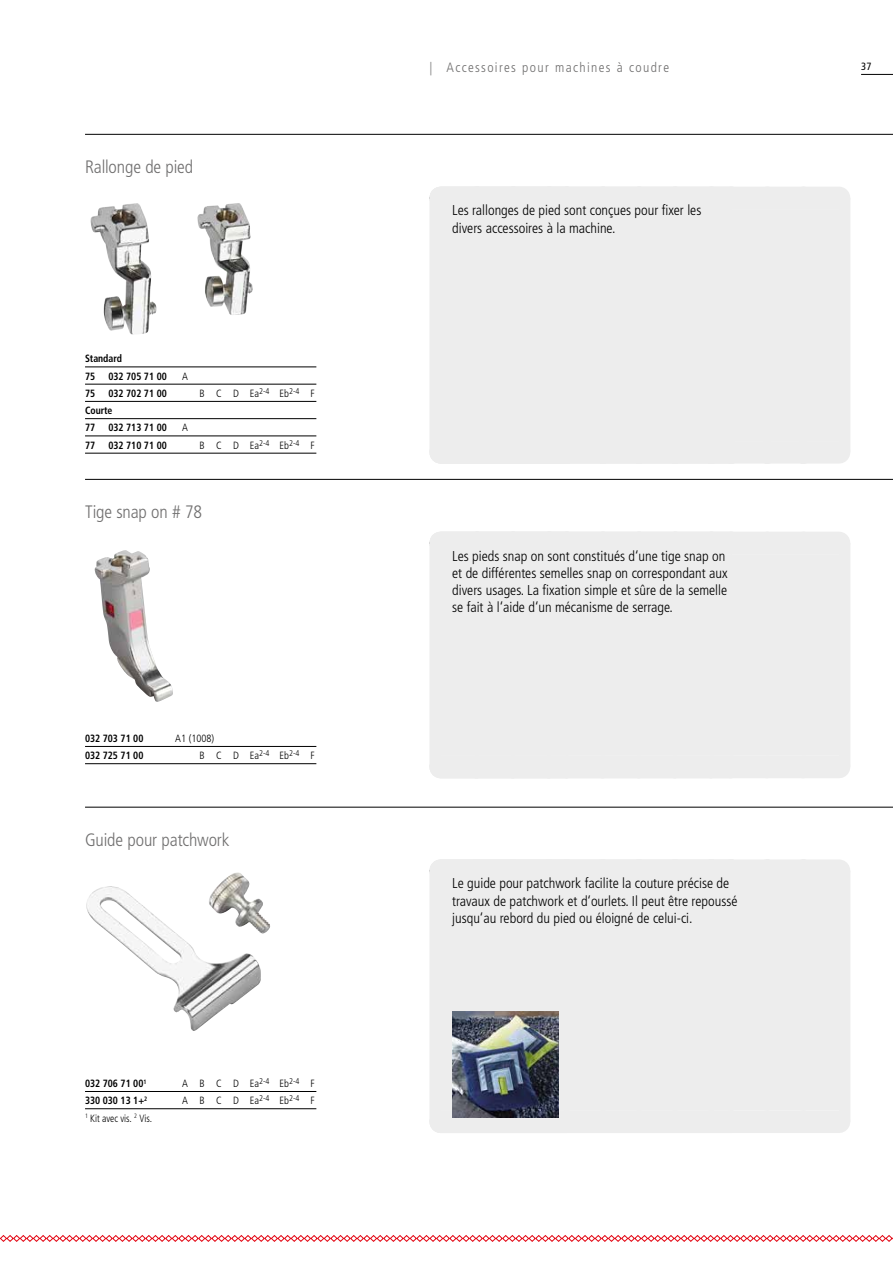
<style>
.page{position:relative;width:893px;height:1263px;background:#fff}
.page>*{position:absolute;margin:0;border:0;box-sizing:border-box;transform-origin:0 0}
.t1{font:300 condensed 18px "Frutiger";letter-spacing:-.005em;color:#706f6f}
.t2{font:300 condensed 14.25px/17.2px "Frutiger";color:#000}
.t3{font:300 condensed 13.5px "Frutiger";letter-spacing:.1em;color:#706f6f}
.t4{font:700 condensed 10.5px/17.2px "Frutiger";color:#000;scale:.93 1}
.t5{font:300 condensed 10.5px "Frutiger";color:#000}
.t6{font:300 condensed 10.5px "Frutiger";color:#000;scale:.93 1}
.t7{font:condensed 10.5px "Frutiger";color:#000}
</style>
<div class="page">
<hr style="left:861px;top:74px;width:32px;height:1px;background:#000">
<svg style="left:0;top:1235px;width:893px;height:7px"></svg>
<hr style="left:85px;top:134px;width:808px;height:1px;background:#000">
<hr style="left:85px;top:479px;width:808px;height:1px;background:#000">
<hr style="left:85px;top:807px;width:808px;height:1px;background:#000">
<div style="left:429px;top:198px;width:421px;height:254px;background:#ededed"></div>
<div style="left:429px;top:187px;width:410px;height:22px;background:#ededed"></div>
<div style="left:441px;top:441px;width:398px;height:23px;background:#ededed"></div>
<img style="left:90px;top:203px;width:67px;height:132px">
<img style="left:197px;top:203px;width:56px;height:112px">
<div style="left:429px;top:543px;width:421px;height:224px;background:#ededed"></div>
<div style="left:429px;top:532px;width:410px;height:22px;background:#ededed"></div>
<div style="left:441px;top:756px;width:398px;height:22px;background:#ededed"></div>
<img style="left:95px;top:550px;width:78px;height:152px">
<div style="left:429px;top:871px;width:421px;height:251px;background:#ededed"></div>
<div style="left:429px;top:859px;width:410px;height:23px;background:#ededed"></div>
<div style="left:441px;top:1110px;width:398px;height:23px;background:#ededed"></div>
<img style="left:86px;top:872px;width:184px;height:159px">
<img style="left:452px;top:1011px;width:106px;height:107px">
<hr style="left:85px;top:366px;width:231px;height:1px;background:#000">
<hr style="left:85px;top:384px;width:231px;height:1px;background:#000">
<hr style="left:85px;top:401px;width:231px;height:1px;background:#000">
<hr style="left:85px;top:418px;width:231px;height:1px;background:#000">
<hr style="left:85px;top:435px;width:231px;height:1px;background:#000">
<hr style="left:85px;top:453px;width:231px;height:1px;background:#000">
<hr style="left:85px;top:746px;width:231px;height:1px;background:#000">
<hr style="left:85px;top:763px;width:231px;height:1px;background:#000">
<hr style="left:85px;top:1091px;width:231px;height:1px;background:#000">
<hr style="left:85px;top:1108px;width:231px;height:1px;background:#000">
<p class="t1" style="left:85px;top:156px;width:110px">Rallonge de pied</p>
<p class="t4" style="left:85px;top:350px;width:41px">Standard<br>75</p>
<p class="t4" style="left:108px;top:367px;width:64px">032 705 71 00</p>
<p class="t5" style="left:182px;top:370px;width:7px">A</p>
<p class="t4" style="left:85px;top:385px;width:12px">75</p>
<p class="t4" style="left:108px;top:385px;width:64px">032 702 71 00</p>
<p class="t5" style="left:199px;top:387px;width:117px">B C D Ea<sup>2-4</sup> Eb<sup>2-4</sup> F</p>
<p class="t4" style="left:85px;top:402px;width:31px">Courte<br>77</p>
<p class="t4" style="left:108px;top:419px;width:64px">032 713 71 00</p>
<p class="t5" style="left:182px;top:422px;width:7px">A</p>
<p class="t4" style="left:85px;top:436px;width:12px">77</p>
<p class="t4" style="left:108px;top:436px;width:64px">032 710 71 00</p>
<p class="t5" style="left:199px;top:439px;width:117px">B C D Ea<sup>2-4</sup> Eb<sup>2-4</sup> F</p>
<p class="t1" style="left:85px;top:501px;width:119px">Tige snap on # 78</p>
<p class="t4" style="left:85px;top:730px;width:64px">032 703 71 00</p>
<p class="t5" style="left:175px;top:732px;width:40px">A1 (1008)</p>
<p class="t4" style="left:85px;top:747px;width:64px">032 725 71 00</p>
<p class="t5" style="left:199px;top:750px;width:117px">B C D Ea<sup>2-4</sup> Eb<sup>2-4</sup> F</p>
<p class="t1" style="left:85px;top:829px;width:146px">Guide pour patchwork</p>
<p class="t4" style="left:85px;top:1075px;width:68px">032 706 71 00<sup>1</sup></p>
<p class="t5" style="left:182px;top:1077px;width:134px">A B C D Ea<sup>2-4</sup> Eb<sup>2-4</sup> F</p>
<p class="t4" style="left:85px;top:1092px;width:68px">330 030 13 1+<sup>2</sup></p>
<p class="t5" style="left:182px;top:1095px;width:134px">A B C D Ea<sup>2-4</sup> Eb<sup>2-4</sup> F</p>
<p class="t6" style="left:85px;top:1112px;width:74px"><sup>1</sup> Kit avec vis. <sup>2</sup> Vis.</p>
<p class="t3" style="left:429px;top:59px;width:241px">| Accessoires pour machines à coudre</p>
<p class="t7" style="left:861px;top:60px;width:12px">37</p>
<p class="t2" style="left:452px;top:202px;width:251px">Les rallonges de pied sont conçues pour fixer les divers accessoires à la machine.</p>
<p class="t2" style="left:452px;top:547px;width:277px">Les pieds snap on sont constitués d‘une tige snap on et de différentes semelles snap on correspondant aux divers usages. La fixation simple et sûre de la semelle se fait à l‘aide d‘un mécanisme de serrage.</p>
<p class="t2" style="left:452px;top:875px;width:287px">Le guide pour patchwork facilite la couture précise de travaux de patchwork et d‘ourlets. Il peut être repoussé jusqu‘au rebord du pied ou éloigné de celui-ci.</p>
</div>
